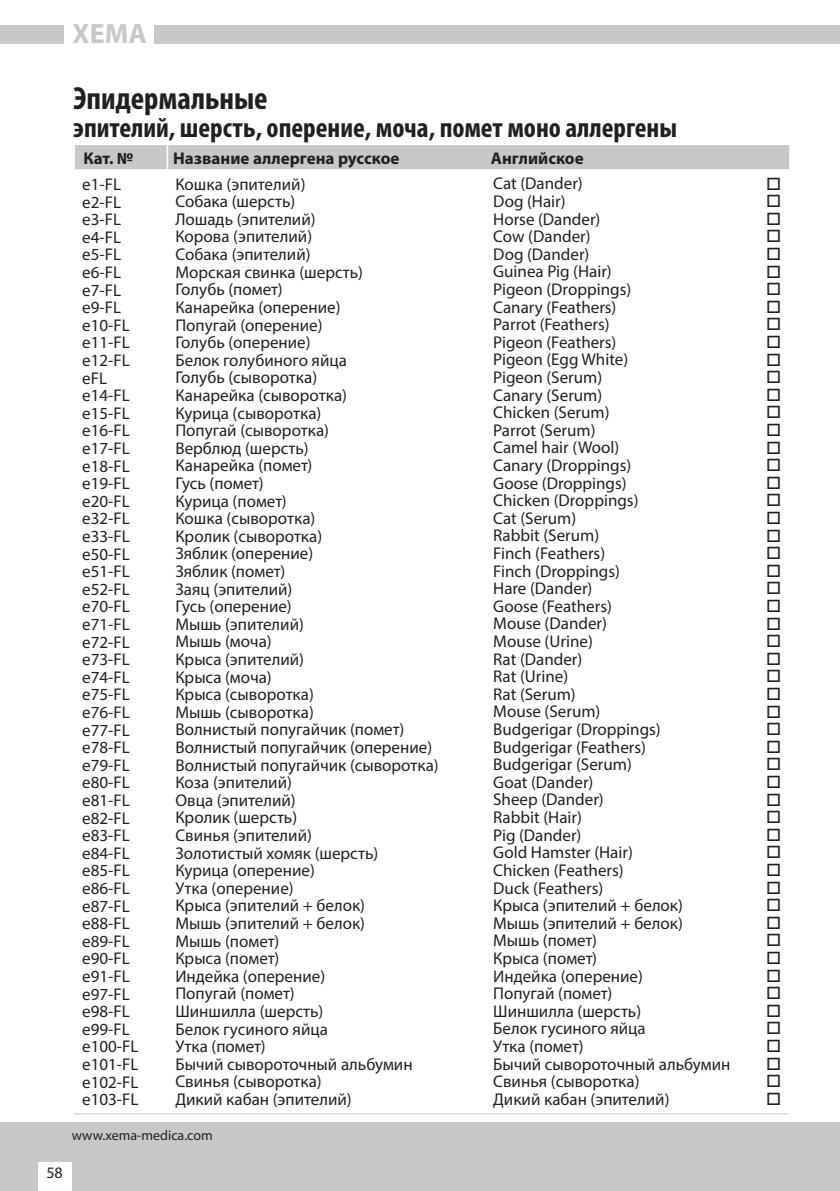
<style>
.page{position:relative;width:840px;height:1191px;background:#fff}
.page>*{position:absolute;margin:0;border:0;box-sizing:border-box;transform-origin:0 0}
.t1{font:700 condensed 32px "Myriad Pro";color:#231f20}
.t2{font:700 condensed 28px "Myriad Pro";color:#231f20}
.t3{font:700 28px "Myriad Pro";color:#c7c8ca}
.t4{font:17px/17.6px "Myriad Pro";color:#231f20}
.t5{font:17px/17.6px "Wingdings";color:#231f20;text-align:justify}
.t6{font:700 17px "Myriad Pro";color:#231f20}
.t7{font:16px "Myriad Pro";color:#231f20}
.t8{font:14px "Myriad Pro";color:#231f20}
</style>
<div class="page">
<div style="left:0;top:25px;width:63px;height:18px;background:#c7c8ca"></div>
<div style="left:0;top:1121px;width:839px;height:70px;background:#c7c8ca"></div>
<div style="left:154px;top:25px;width:685px;height:18px;background:#c7c8ca"></div>
<div style="left:38px;top:1162px;width:33px;height:29px;background:#fff"></div>
<div style="left:75px;top:145px;width:713px;height:24px;background:#c7c8ca"></div>
<hr style="left:74px;top:1113px;width:93px;height:1px;background:#c7c8ca">
<hr style="left:167px;top:1113px;width:318px;height:1px;background:#c7c8ca">
<hr style="left:485px;top:1113px;width:261px;height:1px;background:#c7c8ca">
<hr style="left:746px;top:1113px;width:42px;height:1px;background:#c7c8ca">
<hr style="left:166px;top:145px;width:2px;height:24px;background:#fff">
<h2 class="t3" style="left:73px;top:16px;width:76px">ХЕМА</h2>
<h1 class="t1" style="left:73px;top:78px;width:195px">Эпидермальные</h1>
<h2 class="t2" style="left:73px;top:110px;width:604px">эпителий, шерсть, оперение, моча, помет моно аллергены</h2>
<p class="t6" style="left:83px;top:147px;width:52px">Кат. №</p>
<p class="t6" style="left:173px;top:147px;width:228px">Название аллергена русское</p>
<p class="t6" style="left:490px;top:147px;width:94px">Английское</p>
<p class="t4" style="left:82px;top:175px;width:58px">e1-FL e2-FL e3-FL e4-FL e5-FL e6-FL e7-FL e9-FL e10-FL e11-FL e12-FL eFL e14-FL e15-FL e16-FL e17-FL e18-FL e19-FL e20-FL e32-FL e33-FL e50-FL e51-FL e52-FL e70-FL e71-FL e72-FL e73-FL e74-FL e75-FL e76-FL e77-FL e78-FL e79-FL e80-FL e81-FL e82-FL e83-FL e84-FL e85-FL e86-FL e87-FL e88-FL e89-FL e90-FL e91-FL e97-FL e98-FL e99-FL e100-FL e101-FL e102-FL e103-FL</p>
<p class="t4" style="left:175px;top:175px;width:265px">Кошка (эпителий)<br>Собака (шерсть)<br>Лошадь (эпителий)<br>Корова (эпителий)<br>Собака (эпителий)<br>Морская свинка (шерсть)<br>Голубь (помет)<br>Канарейка (оперение)<br>Попугай (оперение)<br>Голубь (оперение)<br>Белок голубиного яйца<br>Голубь (сыворотка)<br>Канарейка (сыворотка)<br>Курица (сыворотка)<br>Попугай (сыворотка)<br>Верблюд (шерсть)<br>Канарейка (помет)<br>Гусь (помет)<br>Курица (помет)<br>Кошка (сыворотка)<br>Кролик (сыворотка)<br>Зяблик (оперение)<br>Зяблик (помет)<br>Заяц (эпителий)<br>Гусь (оперение)<br>Мышь (эпителий)<br>Мышь (моча)<br>Крыса (эпителий)<br>Крыса (моча)<br>Крыса (сыворотка)<br>Мышь (сыворотка)<br>Волнистый попугайчик (помет)<br>Волнистый попугайчик (оперение)<br>Волнистый попугайчик (сыворотка)<br>Коза (эпителий)<br>Овца (эпителий)<br>Кролик (шерсть)<br>Свинья (эпителий)<br>Золотистый хомяк (шерсть)<br>Курица (оперение)<br>Утка (оперение)<br>Крыса (эпителий + белок)<br>Мышь (эпителий + белок)<br>Мышь (помет)<br>Крыса (помет)<br>Индейка (оперение)<br>Попугай (помет)<br>Шиншилла (шерсть)<br>Белок гусиного яйца<br>Утка (помет)<br>Бычий сывороточный альбумин<br>Свинья (сыворотка)<br>Дикий кабан (эпителий)</p>
<p class="t4" style="left:493px;top:175px;width:238px">Cat (Dander)<br>Dog (Hair)<br>Horse (Dander)<br>Cow (Dander)<br>Dog (Dander)<br>Guinea Pig (Hair)<br>Pigeon (Droppings)<br>Canary (Feathers)<br>Parrot (Feathers)<br>Pigeon (Feathers)<br>Pigeon (Egg White)<br>Pigeon (Serum)<br>Canary (Serum)<br>Chicken (Serum)<br>Parrot (Serum)<br>Camel hair (Wool)<br>Canary (Droppings)<br>Goose (Droppings)<br>Chicken (Droppings)<br>Cat (Serum)<br>Rabbit (Serum)<br>Finch (Feathers)<br>Finch (Droppings)<br>Hare (Dander)<br>Goose (Feathers)<br>Mouse (Dander)<br>Mouse (Urine)<br>Rat (Dander)<br>Rat (Urine)<br>Rat (Serum)<br>Mouse (Serum)<br>Budgerigar (Droppings)<br>Budgerigar (Feathers)<br>Budgerigar (Serum)<br>Goat (Dander)<br>Sheep (Dander)<br>Rabbit (Hair)<br>Pig (Dander)<br>Gold Hamster (Hair)<br>Chicken (Feathers)<br>Duck (Feathers)<br>Крыса (эпителий + белок)<br>Мышь (эпителий + белок)<br>Мышь (помет)<br>Крыса (помет)<br>Индейка (оперение)<br>Попугай (помет)<br>Шиншилла (шерсть)<br>Белок гусиного яйца<br>Утка (помет)<br>Бычий сывороточный альбумин<br>Свинья (сыворотка)<br>Дикий кабан (эпителий)</p>
<p class="t5" style="left:765px;top:175px;width:17px">□ □ □ □ □ □ □ □ □ □ □ □ □ □ □ □ □ □ □ □ □ □ □ □ □ □ □ □ □ □ □ □ □ □ □ □ □ □ □ □ □ □ □ □ □ □ □ □ □ □ □ □ □</p>
<p class="t8" style="left:72px;top:1126px;width:142px">www.xema-medica.com</p>
<p class="t7" style="left:46px;top:1163px;width:18px">58</p>
</div>
